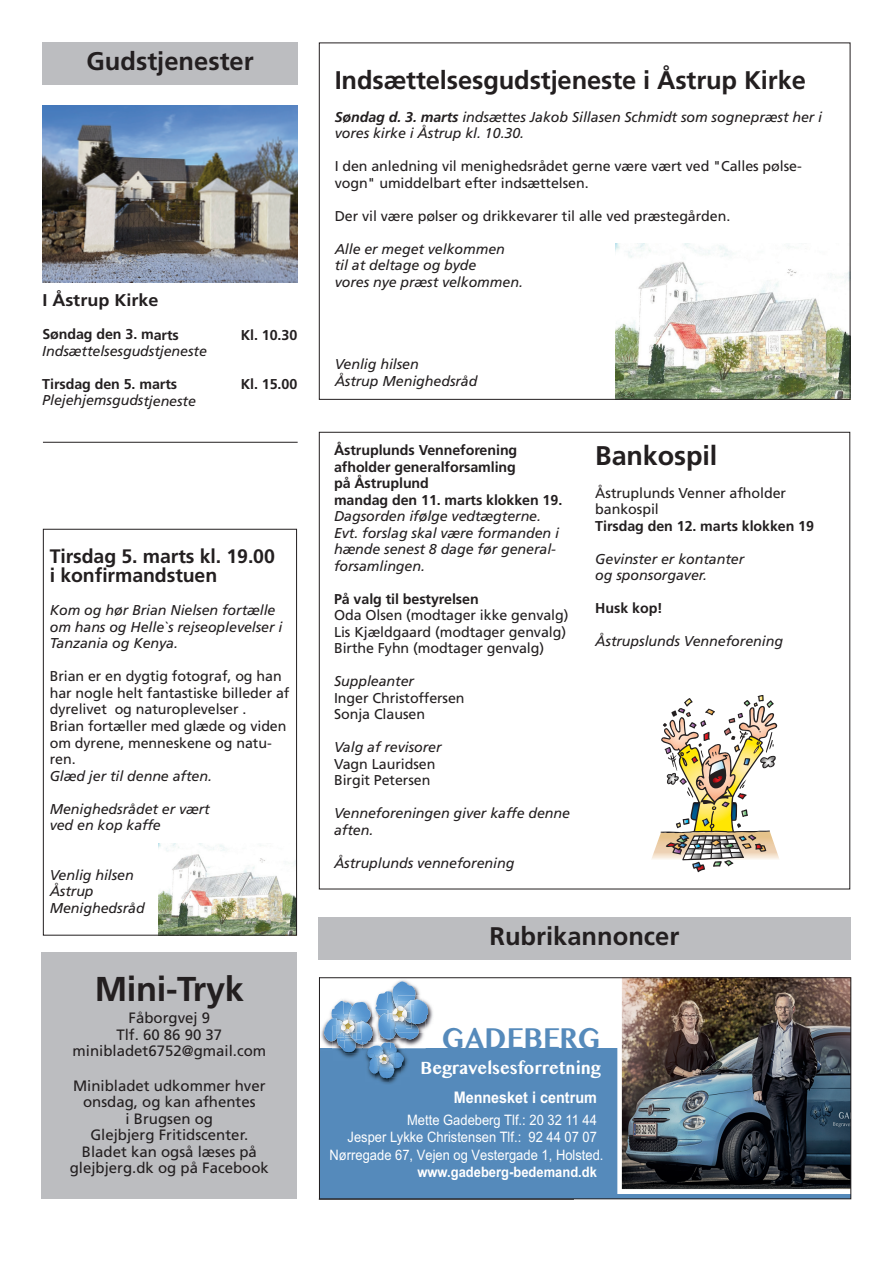
<style>
.page{position:relative;width:893px;height:1263px;background:#fff}
.page>*{position:absolute;margin:0;border:0;box-sizing:border-box;transform-origin:0 0}
.t1{font:700 34.5px "Frutiger LT Std";letter-spacing:-.01em;color:#231f20}
.t2{font:700 27.45px "Bangla MN";color:#558abb;scale:.88 1}
.t3{font:700 27px "Frutiger LT Std";letter-spacing:-.005em;color:#231f20}
.t4{font:700 25.5px "Frutiger LT Std";letter-spacing:-.005em;color:#231f20}
.t5{font:700 19.5px "Frutiger LT Std";letter-spacing:-.005em;color:#231f20}
.t6{font:700 16.95px "Frutiger LT Std";color:#231f20;scale:1.06 1}
.t7{font:700 16.05px "Bangla MN";color:#fff;scale:.91 1}
.t8{font:700 16.05px "Arial";color:#fff;scale:.91 1}
.t9{font:15px "Frutiger LT Std";color:#231f20}
.t10{font:14.55px "Arial";color:#fff;scale:.91 1}
.t11{font:700 14.55px "Arial";color:#fff;scale:.91 1}
.t12{font:14.4px "Arial";color:#fff;scale:.9 1}
.t13{font:italic 14.25px/16.5px "Frutiger LT Std";letter-spacing:-.005em;color:#231f20}
.t14{font:14.25px/16.5px "Frutiger LT Std";letter-spacing:-.005em;color:#231f20}
.t15{font:700 14.25px/16.5px "Frutiger LT Std";letter-spacing:-.005em;color:#231f20}
.s1{font-weight:700}
</style>
<div class="page">
<img style="left:158px;top:843px;width:137px;height:90px">
<img style="left:616px;top:243px;width:232px;height:155px">
<img style="left:43px;top:105px;width:255px;height:178px">
<div style="left:318px;top:917px;width:532px;height:43px;background:#bcbdc0"></div>
<div style="left:43px;top:43px;width:255px;height:42px;background:#bcbdc0"></div>
<hr style="left:319px;top:1199px;width:255px;height:1px;background:#231f20">
<div style="left:42px;top:952px;width:255px;height:247px;background:#bcbdc0"></div>
<hr style="left:43px;top:442px;width:255px;height:1px;background:#231f20">
<img style="left:321px;top:979px;width:528px;height:218px">
<div style="left:323px;top:1085px;width:283px;height:102px;background:#558abb"></div>
<div style="left:319px;top:977px;width:532px;height:222px;border:1px solid #231f20"></div>
<div style="left:43px;top:529px;width:254px;height:406px;border:1px solid #231f20"></div>
<svg style="left:652px;top:695px;width:127px;height:177px"></svg>
<p class="t4" style="left:86px;top:51px;width:169px">Gudstjenester</p>
<p class="t6" style="left:42px;top:294px;width:111px">I Åstrup Kirke</p>
<p class="t15" style="left:42px;top:327px;width:138px">Søndag den 3. marts</p>
<p class="t15" style="left:241px;top:328px;width:58px">Kl. 10.30</p>
<p class="t13" style="left:42px;top:344px;width:166px">Indsættelsesgudstjeneste</p>
<p class="t15" style="left:42px;top:377px;width:136px">Tirsdag den 5. marts</p>
<p class="t15" style="left:241px;top:377px;width:58px">Kl. 15.00</p>
<p class="t13" style="left:42px;top:393px;width:155px">Plejehjemsgudstjeneste</p>
<p class="t5" style="left:50px;top:548px;width:227px">Tirsdag 5. marts kl. 19.00</p>
<p class="t5" style="left:50px;top:568px;width:169px">i konfirmandstuen</p>
<p class="t13" style="left:50px;top:603px;width:234px">Kom og hør Brian Nielsen fortælle om hans og Helle`s rejseoplevelser i<br>Tanzania og Kenya.</p>
<p class="t14" style="left:50px;top:669px;width:241px">Brian er en dygtig fotograf, og han har nogle helt fantastiske billeder af dyrelivet og naturoplevelser .</p>
<p class="t14" style="left:50px;top:719px;width:238px">Brian fortæller med glæde og viden om dyrene, menneskene og natu&shy;ren.</p>
<p class="t13" style="left:50px;top:768px;width:164px">Glæd jer til denne aften.</p>
<p class="t13" style="left:50px;top:801px;width:162px">Menighedsrådet er vært</p>
<p class="t13" style="left:50px;top:818px;width:113px">ved en kop kaffe</p>
<p class="t13" style="left:50px;top:867px;width:86px">Venlig hilsen</p>
<p class="t13" style="left:50px;top:884px;width:45px">Åstrup</p>
<p class="t13" style="left:50px;top:900px;width:97px">Menighedsråd</p>
<p class="t1" style="left:95px;top:975px;width:151px">Mini-Tryk</p>
<p class="t9" style="left:129px;top:1012px;width:83px">Fåborgvej 9</p>
<p class="t9" style="left:116px;top:1028px;width:107px">Tlf. 60 86 90 37</p>
<p class="t9" style="left:72px;top:1045px;width:195px">minibladet6752@gmail.com</p>
<p class="t9" style="left:73px;top:1079px;width:194px">Minibladet udkommer hver</p>
<p class="t9" style="left:83px;top:1096px;width:174px">onsdag, og kan afhentes</p>
<p class="t9" style="left:126px;top:1112px;width:89px">i Brugsen og</p>
<p class="t9" style="left:90px;top:1129px;width:159px">Glejbjerg Fritidscenter.</p>
<p class="t9" style="left:82px;top:1145px;width:177px">Bladet kan også læses på</p>
<p class="t9" style="left:70px;top:1162px;width:201px">glejbjerg.dk og på Facebook</p>
<p class="t4" style="left:335px;top:70px;width:473px">Indsættelsesgudstjeneste i Åstrup Kirke</p>
<p class="t13" style="left:335px;top:110px;width:489px"><span class="s1">Søndag d. 3. marts</span> indsættes Jakob Sillasen Schmidt som sognepræst her i vores kirke i Åstrup kl. 10.30.</p>
<p class="t14" style="left:335px;top:159px;width:469px">I den anledning vil menighedsrådet gerne være vært ved "Calles pølse&shy;vogn" umiddelbart efter indsættelsen.</p>
<p class="t14" style="left:335px;top:209px;width:397px">Der vil være pølser og drikkevarer til alle ved præstegården.</p>
<p class="t13" style="left:335px;top:242px;width:172px">Alle er meget velkommen</p>
<p class="t13" style="left:335px;top:258px;width:143px">til at deltage og byde</p>
<p class="t13" style="left:335px;top:275px;width:190px">vores nye præst velkommen.</p>
<p class="t13" style="left:335px;top:357px;width:86px">Venlig hilsen</p>
<p class="t13" style="left:335px;top:374px;width:144px">Åstrup Menighedsråd</p>
<p class="t15" style="left:334px;top:443px;width:185px">Åstruplunds Venneforening afholder generalforsamling</p>
<p class="t15" style="left:334px;top:476px;width:96px">på Åstruplund</p>
<p class="t15" style="left:334px;top:493px;width:230px">mandag den 11. marts klokken 19.</p>
<p class="t13" style="left:334px;top:509px;width:209px">Dagsorden ifølge vedtægterne.</p>
<p class="t13" style="left:334px;top:526px;width:226px">Evt. forslag skal være formanden i hænde senest 8 dage før general&shy;forsamlingen.</p>
<p class="t15" style="left:334px;top:592px;width:146px">På valg til bestyrelsen</p>
<p class="t14" style="left:334px;top:608px;width:236px">Oda Olsen (modtager ikke genvalg)</p>
<p class="t14" style="left:334px;top:625px;width:234px">Lis Kjældgaard (modtager genvalg)</p>
<p class="t14" style="left:334px;top:641px;width:212px">Birthe Fyhn (modtager genvalg)</p>
<p class="t13" style="left:334px;top:674px;width:82px">Suppleanter</p>
<p class="t14" style="left:334px;top:691px;width:132px">Inger Christoffersen</p>
<p class="t14" style="left:334px;top:707px;width:93px">Sonja Clausen</p>
<p class="t13" style="left:334px;top:740px;width:109px">Valg af revisorer</p>
<p class="t14" style="left:334px;top:757px;width:103px">Vagn Lauridsen</p>
<p class="t14" style="left:334px;top:773px;width:98px">Birgit Petersen</p>
<p class="t13" style="left:334px;top:806px;width:238px">Venneforeningen giver kaffe denne aften.</p>
<p class="t13" style="left:334px;top:856px;width:182px">Åstruplunds venneforening</p>
<p class="t3" style="left:595px;top:444px;width:123px">Bankospil</p>
<p class="t14" style="left:595px;top:486px;width:192px">Åstruplunds Venner afholder</p>
<p class="t14" style="left:595px;top:502px;width:65px">bankospil</p>
<p class="t15" style="left:595px;top:519px;width:220px">Tirsdag den 12. marts klokken 19</p>
<p class="t13" style="left:595px;top:552px;width:150px">Gevinster er kontanter</p>
<p class="t13" style="left:595px;top:568px;width:113px">og sponsorgaver.</p>
<p class="t15" style="left:595px;top:601px;width:69px">Husk kop!</p>
<p class="t13" style="left:595px;top:634px;width:189px">Åstrupslunds Venneforening</p>
<p class="t4" style="left:489px;top:926px;width:191px">Rubrikannoncer</p>
<p class="t2" style="left:442px;top:1024px;width:182px">GADEBERG</p>
<p class="t7" style="left:420px;top:1059px;width:199px">Begravelsesforretning</p>
<p class="t8" style="left:455px;top:1092px;width:162px">Mennesket i centrum</p>
<p class="t10" style="left:407px;top:1115px;width:214px">Mette Gadeberg Tlf.: 20 32 11 44</p>
<p class="t10" style="left:347px;top:1133px;width:280px">Jesper Lykke Christensen Tlf.: 92 44 07 07</p>
<p class="t10" style="left:329px;top:1150px;width:243px">Brøndsvej 17, Vejen Søndergade 38</p>
<p class="t11" style="left:418px;top:1167px;width:202px">www.gadeberg-bedemand.dk</p>
<p class="t12" style="left:330px;top:1149px;width:306px">Nørregade 67, Vejen og Vestergade 1, Holsted.</p>
</div>
